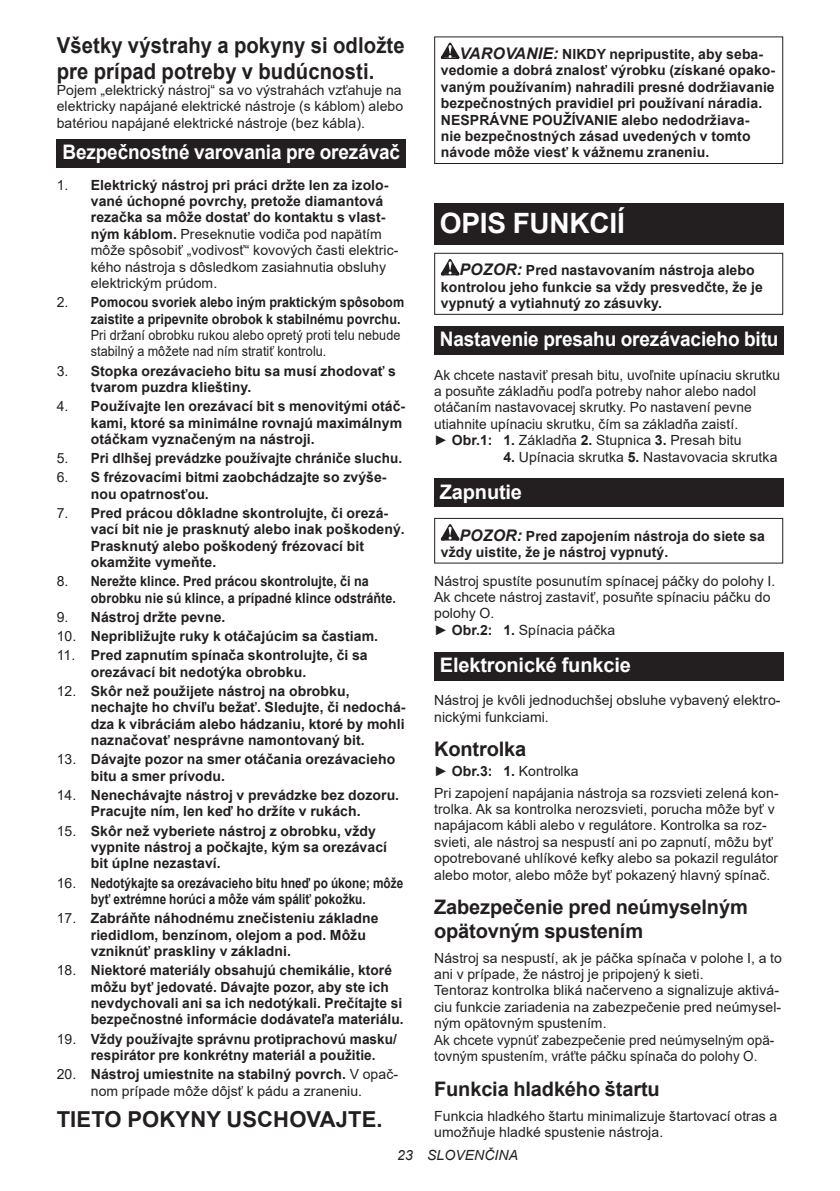
<style>
.page{position:relative;width:840px;height:1191px;background:#fff}
.page>*{position:absolute;margin:0;border:0;box-sizing:border-box;transform-origin:0 0}
.t1{font:700 28px "Arial";letter-spacing:-.01em;color:#fff}
.t2{font:700 22px/25.8px "Arial";letter-spacing:.005em;color:#231f20;scale:.92 1}
.t3{font:700 22px "Arial";letter-spacing:.005em;color:#231f20}
.t4{font:700 20px/23.4px "Arial";letter-spacing:-.01em;color:#231f20}
.t5{font:700 20px "Arial";letter-spacing:-.01em;color:#fff;scale:.95 1}
.t6{font:700 20px "Arial";letter-spacing:-.01em;color:#fff}
.t7{font:700 14px/16.4px "Arial";letter-spacing:.005em;color:#231f20}
.t8{font:14px/16.4px "Arial";letter-spacing:.005em;color:#231f20}
.t9{font:700 14px/16.4px "Arial";letter-spacing:.005em;color:#231f20;text-align:right;scale:.9 1}
.t10{font:700 14px/16.4px "Arial";letter-spacing:.005em;color:#231f20;text-align:center;scale:.84 1}
.t11{font:14px/16.4px "Arial";letter-spacing:.005em;color:#231f20;scale:.9 1}
.t12{font:700 14px "Arial";letter-spacing:.005em;color:#231f20;scale:.96 1}
.t13{font:italic 14px "Arial";letter-spacing:.005em;color:#231f20}
.s1{font-weight:700}
.s2{font-weight:400}
.s3{font-style:italic;font-size:16px}
</style>
<div class="page">
<div style="left:57px;top:139px;width:348px;height:29px;background:#231f20"></div>
<svg style="left:440px;top:43px;width:19px;height:16px"></svg>
<div style="left:434px;top:36px;width:348px;height:128px;border:1px solid #231f20"></div>
<div style="left:434px;top:204px;width:348px;height:41px;background:#231f20"></div>
<svg style="left:440px;top:259px;width:19px;height:16px"></svg>
<div style="left:434px;top:253px;width:348px;height:62px;border:1px solid #231f20"></div>
<div style="left:434px;top:326px;width:348px;height:29px;background:#231f20"></div>
<div style="left:434px;top:478px;width:348px;height:29px;background:#231f20"></div>
<svg style="left:440px;top:524px;width:19px;height:16px"></svg>
<div style="left:434px;top:518px;width:348px;height:45px;border:1px solid #231f20"></div>
<div style="left:434px;top:652px;width:348px;height:28px;background:#231f20"></div>
<h2 class="t2" style="left:57px;top:33px;width:379px">Všetky výstrahy a pokyny si odložte pre prípad potreby v budúcnosti.</h2>
<p class="t8" style="left:57px;top:82px;width:348px;text-align:justify">Pojem „elektrický nástroj“ sa vo výstrahách vzťahuje na elektricky napájané elektrické nástroje (s káblom) alebo batériou napájané elektrické nástroje (bez kábla).</p>
<h3 class="t5" style="left:62px;top:138px;width:357px">Bezpečnostné varovania pre orezávač</h3>
<p class="t8" style="left:91px;top:176px;width:309px;text-indent:-34px">1. <span class="s1">Elektrický nástroj pri práci držte len za izolo&shy;vané úchopné povrchy, pretože diamantová rezačka sa môže dostať do kontaktu s vlast&shy;ným káblom.</span> Preseknutie vodiča pod napätím môže spôsobiť „vodivosť“ kovových časti elektric&shy;kého nástroja s dôsledkom zasiahnutia obsluhy elektrickým prúdom.</p>
<p class="t9" style="left:57px;top:294px;width:387px"><span class="s2">2.</span> Pomocou svoriek alebo iným praktickým spôsobom zaistite a pripevnite obrobok k stabilnému povrchu.</p>
<p class="t11" style="left:91px;top:327px;width:345px">Pri držaní obrobku rukou alebo opretý proti telu nebude stabilný a môžete nad ním stratiť kontrolu.</p>
<p class="t7" style="left:91px;top:363px;width:306px;text-indent:-34px"><span class="s2">3.</span> Stopka orezávacieho bitu sa musí zhodovať s tvarom puzdra klieštiny.</p>
<p class="t7" style="left:91px;top:398px;width:316px;text-indent:-34px"><span class="s2">4.</span> Používajte len orezávací bit s menovitými otáč&shy;kami, ktoré sa minimálne rovnajú maximálnym otáčkam vyznačeným na nástroji.</p>
<p class="t12" style="left:57px;top:448px;width:361px"><span class="s2">5.</span> Pri dlhšej prevádzke používajte chrániče sluchu.</p>
<p class="t7" style="left:91px;top:469px;width:297px;text-indent:-34px"><span class="s2">6.</span> S frézovacími bitmi zaobchádzajte so zvýše&shy;nou opatrnosťou.</p>
<p class="t7" style="left:91px;top:505px;width:315px;text-indent:-34px"><span class="s2">7.</span> Pred prácou dôkladne skontrolujte, či orezá&shy;vací bit nie je prasknutý alebo inak poškodený.<br>Prasknutý alebo poškodený frézovací bit okamžite vymeňte.</p>
<p class="t9" style="left:91px;top:573px;width:340px;text-align:left;text-indent:-34px"><span class="s2">8.</span> Nerežte klince. Pred prácou skontrolujte, či na obrobku nie sú klince, a prípadné klince odstráňte.</p>
<p class="t7" style="left:57px;top:609px;width:170px"><span class="s2">9.</span> Nástroj držte pevne.</p>
<p class="t7" style="left:57px;top:628px;width:323px"><span class="s2">10.</span> Nepribližujte ruky k otáčajúcim sa častiam.</p>
<p class="t7" style="left:91px;top:647px;width:278px;text-indent:-34px"><span class="s2">11.</span> Pred zapnutím spínača skontrolujte, či sa orezávací bit nedotýka obrobku.</p>
<p class="t7" style="left:91px;top:683px;width:316px;text-indent:-34px"><span class="s2">12.</span> Skôr než použijete nástroj na obrobku, nechajte ho chvíľu bežať. Sledujte, či nedochá&shy;dza k vibráciám alebo hádzaniu, ktoré by mohli naznačovať nesprávne namontovaný bit.</p>
<p class="t7" style="left:91px;top:751px;width:306px;text-indent:-34px"><span class="s2">13.</span> Dávajte pozor na smer otáčania orezávacieho bitu a smer prívodu.</p>
<p class="t7" style="left:57px;top:787px;width:344px;text-align:center"><span class="s2">14.</span> Nenechávajte nástroj v prevádzke bez dozoru.<br>Pracujte ním, len keď ho držíte v rukách.</p>
<p class="t7" style="left:91px;top:822px;width:298px;text-indent:-34px"><span class="s2">15.</span> Skôr než vyberiete nástroj z obrobku, vždy vypnite nástroj a počkajte, kým sa orezávací bit úplne nezastaví.</p>
<p class="t10" style="left:57px;top:874px;width:414px"><span class="s2">16.</span> Nedotýkajte sa orezávacieho bitu hneď po úkone; môže byť extrémne horúci a môže vám spáliť pokožku.</p>
<p class="t7" style="left:91px;top:910px;width:289px;text-indent:-34px"><span class="s2">17.</span> Zabráňte náhodnému znečisteniu základne riedidlom, benzínom, olejom a pod. Môžu vzniknúť praskliny v základni.</p>
<p class="t7" style="left:91px;top:962px;width:314px;text-indent:-34px"><span class="s2">18.</span> Niektoré materiály obsahujú chemikálie, ktoré môžu byť jedovaté. Dávajte pozor, aby ste ich nevdychovali ani sa ich nedotýkali. Prečítajte si bezpečnostné informácie dodávateľa materiálu.</p>
<p class="t7" style="left:91px;top:1030px;width:307px;text-indent:-34px"><span class="s2">19.</span> Vždy používajte správnu protiprachovú masku/ respirátor pre konkrétny materiál a použitie.</p>
<p class="t8" style="left:57px;top:1066px;width:342px;text-align:center">20. <span class="s1">Nástroj umiestnite na stabilný povrch.</span> V opač&shy;nom prípade môže dôjsť k pádu a zraneniu.</p>
<h2 class="t3" style="left:57px;top:1103px;width:327px">TIETO POKYNY USCHOVAJTE.</h2>
<p class="t7" style="left:440px;top:46px;width:335px;text-indent:19px"><span class="s3">VAROVANIE:</span> NIKDY nepripustite, aby seba&shy;vedomie a dobrá znalosť výrobku (získané opako&shy;vaným používaním) nahradili presné dodržiavanie bezpečnostných pravidiel pri používaní náradia.<br>NESPRÁVNE POUŽÍVANIE alebo nedodržiava-<br>nie bezpečnostných zásad uvedených v tomto návode môže viesť k vážnemu zraneniu.</p>
<h1 class="t1" style="left:439px;top:204px;width:186px">OPIS FUNKCIÍ</h1>
<p class="t7" style="left:440px;top:262px;width:323px;text-indent:19px"><span class="s3">POZOR:</span> Pred nastavovaním nástroja alebo kontrolou jeho funkcie sa vždy presvedčte, že je vypnutý a vytiahnutý zo zásuvky.</p>
<h3 class="t5" style="left:439px;top:325px;width:358px">Nastavenie presahu orezávacieho bitu</h3>
<p class="t8" style="left:434px;top:366px;width:347px">Ak chcete nastaviť presah bitu, uvoľnite upínaciu skrutku a posuňte základňu podľa potreby nahor alebo nadol otáčaním nastavovacej skrutky. Po nastavení pevne utiahnite upínaciu skrutku, čím sa základňa zaistí.<br>► <span class="s1">Obr.1: 1.</span> Základňa <span class="s1">2.</span> Stupnica <span class="s1">3.</span> Presah bitu</p>
<p class="t8" style="left:503px;top:448px;width:275px"><span class="s1">4.</span> Upínacia skrutka <span class="s1">5.</span> Nastavovacia skrutka</p>
<h3 class="t6" style="left:439px;top:477px;width:84px">Zapnutie</h3>
<p class="t7" style="left:440px;top:527px;width:325px;text-indent:19px"><span class="s3">POZOR:</span> Pred zapojením nástroja do siete sa vždy uistite, že je nástroj vypnutý.</p>
<p class="t8" style="left:434px;top:572px;width:342px">Nástroj spustíte posunutím spínacej páčky do polohy I.<br>Ak chcete nástroj zastaviť, posuňte spínaciu páčku do polohy O.<br>► <span class="s1">Obr.2: 1.</span> Spínacia páčka</p>
<h3 class="t6" style="left:439px;top:650px;width:192px">Elektronické funkcie</h3>
<p class="t8" style="left:434px;top:692px;width:348px">Nástroj je kvôli jednoduchšej obsluhe vybavený elektro&shy;nickými funkciami.</p>
<h3 class="t4" style="left:434px;top:738px;width:94px">Kontrolka</h3>
<p class="t8" style="left:434px;top:759px;width:346px;line-height:22px">► <span class="s1">Obr.3: 1.</span> Kontrolka<br>Pri zapojení napájania nástroja sa rozsvieti zelená kon-</p>
<p class="t8" style="left:434px;top:801px;width:345px">trolka. Ak sa kontrolka nerozsvieti, porucha môže byť v napájacom kábli alebo v regulátore. Kontrolka sa roz&shy;svieti, ale nástroj sa nespustí ani po zapnutí, môžu byť opotrebované uhlíkové kefky alebo sa pokazil regulátor alebo motor, alebo môže byť pokazený hlavný spínač.</p>
<h3 class="t4" style="left:434px;top:895px;width:315px">Zabezpečenie pred neúmyselným opätovným spustením</h3>
<p class="t8" style="left:434px;top:949px;width:349px">Nástroj sa nespustí, ak je páčka spínača v polohe I, a to ani v prípade, že nástroj je pripojený k sieti.<br>Tentoraz kontrolka bliká načerveno a signalizuje aktivá&shy;ciu funkcie zariadenia na zabezpečenie pred neúmysel&shy;ným opätovným spustením.<br>Ak chcete vypnúť zabezpečenie pred neúmyselným opä&shy;tovným spustením, vráťte páčku spínača do polohy O.</p>
<h3 class="t4" style="left:434px;top:1077px;width:227px">Funkcia hladkého štartu</h3>
<p class="t8" style="left:434px;top:1107px;width:344px">Funkcia hladkého štartu minimalizuje štartovací otras a umožňuje hladké spustenie nástroja.</p>
<p class="t13" style="left:397px;top:1146px;width:122px">23 SLOVENČINA</p>
</div>
